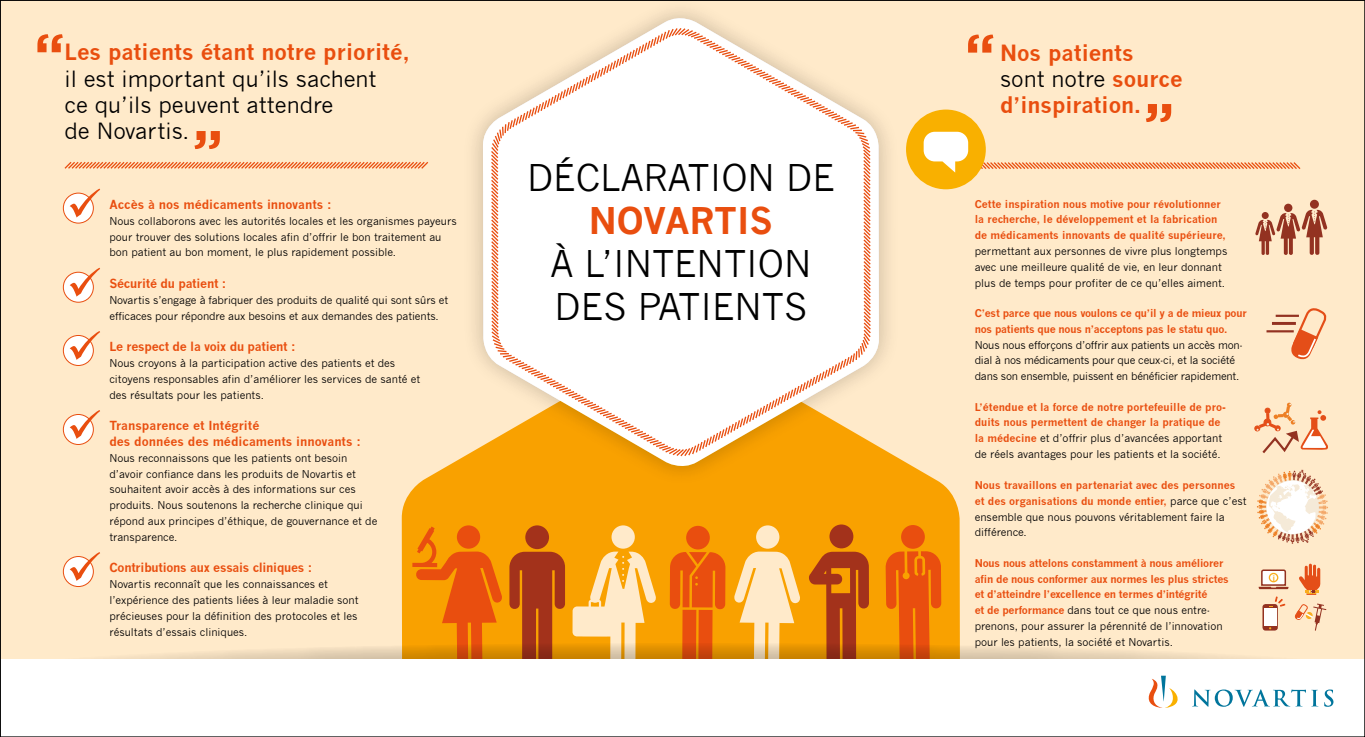
<style>
.page{position:relative;width:1365px;height:737px;background:#fff}
.page>*{position:absolute;margin:0;border:0;box-sizing:border-box;transform-origin:0 0}
.t1{font:700 56px "Gotham";color:#e94e0f}
.t2{font:35.96px/43.1px "News Gothic";color:#000}
.t3{font:700 35.96px "News Gothic";color:#e94e0f}
.t4{font:700 21.88px/26.2px "News Gothic";color:#e94e0f}
.t5{font:21.88px/26.2px "News Gothic";color:#000}
.t6{font:700 12.25px/15.8px "News Gothic";color:#e94e0f}
.t7{font:700 12.25px "News Gothic";letter-spacing:-.02em;color:#e94e0f}
.t8{font:10.5px/15.8px "News Gothic";color:#000}
.t9{font:700 10.5px/15.8px "News Gothic";color:#e94e0f}
.t10{font:700 10.5px/15.8px "News Gothic";letter-spacing:-.02em;color:#e94e0f}
.t11{font:10.5px/15.8px "News Gothic";letter-spacing:-.02em;color:#000}
.t12{font:700 7.88px "Arial";color:#f9ad1f}
.s1{font-weight:400;color:#000}
</style>
<div class="page">
<div style="left:0;top:0;width:1364px;height:737px;background:#ffeaca"></div>
<svg style="left:401px;top:458px;width:559px;height:184px;background:#f9a50d"></svg>
<svg style="left:412px;top:526px;width:91px;height:116px;background:#f17b06"></svg>
<div style="left:756px;top:525px;width:23px;height:24px;background:#ffeaca;border-radius:50%"></div>
<svg style="left:732px;top:551px;width:69px;height:91px"></svg>
<svg style="left:572px;top:525px;width:85px;height:117px"></svg>
<div style="left:686px;top:526px;width:23px;height:23px;background:#e94e0f;border-radius:50%"></div>
<svg style="left:669px;top:552px;width:56px;height:90px;background:#ed670a"></svg>
<svg style="left:885px;top:525px;width:56px;height:117px;background:#ef6e09"></svg>
<div style="left:525px;top:525px;width:24px;height:24px;background:#a3321b;border-radius:50%"></div>
<svg style="left:509px;top:552px;width:56px;height:90px;background:#b84d14"></svg>
<svg style="left:808px;top:524px;width:60px;height:118px;background:#cd690d"></svg>
<svg style="left:63px;top:193px;width:30px;height:30px"></svg>
<div style="left:63px;top:193px;width:31px;height:30px;border:1px solid #e94e0f;border-radius:50%"></div>
<svg style="left:70px;top:189px;width:30px;height:28px"></svg>
<svg style="left:63px;top:272px;width:30px;height:30px"></svg>
<div style="left:63px;top:272px;width:31px;height:31px;border:1px solid #e94e0f;border-radius:50%"></div>
<svg style="left:70px;top:268px;width:30px;height:28px"></svg>
<svg style="left:63px;top:335px;width:30px;height:30px"></svg>
<div style="left:63px;top:335px;width:31px;height:31px;border:1px solid #e94e0f;border-radius:50%"></div>
<svg style="left:70px;top:331px;width:30px;height:29px"></svg>
<svg style="left:63px;top:414px;width:30px;height:30px"></svg>
<div style="left:63px;top:414px;width:31px;height:31px;border:1px solid #e94e0f;border-radius:50%"></div>
<svg style="left:70px;top:410px;width:30px;height:29px"></svg>
<svg style="left:63px;top:556px;width:30px;height:30px"></svg>
<div style="left:63px;top:556px;width:31px;height:31px;border:1px solid #e94e0f;border-radius:50%"></div>
<svg style="left:70px;top:552px;width:30px;height:29px"></svg>
<svg style="left:64px;top:162px;width:365px;height:7px"></svg>
<div style="left:461px;top:0;width:440px;height:487px;background:#000;opacity:.19"></div>
<svg style="left:483px;top:13px;width:395px;height:458px"></svg>
<svg style="left:489px;top:26px;width:383px;height:432px;background:#fdf0e0"></svg>
<svg style="left:1255px;top:200px;width:72px;height:55px"></svg>
<svg style="left:1288px;top:308px;width:39px;height:52px"></svg>
<hr style="left:1271px;top:322px;width:24px;height:3px;background:#933221">
<hr style="left:1275px;top:315px;width:23px;height:2px;background:#933221">
<hr style="left:1266px;top:330px;width:27px;height:2px;background:#933221">
<svg style="left:1254px;top:402px;width:74px;height:51px"></svg>
<svg style="left:1257px;top:470px;width:70px;height:74px"></svg>
<svg style="left:1299px;top:563px;width:21px;height:32px"></svg>
<svg style="left:1262px;top:604px;width:15px;height:26px"></svg>
<div style="left:1263px;top:608px;width:12px;height:18px;background:#fff"></div>
<svg style="left:1268px;top:596px;width:17px;height:11px"></svg>
<svg style="left:1258px;top:569px;width:30px;height:20px"></svg>
<div style="left:1268px;top:573px;width:10px;height:9px;border:1px solid #f9ad1f;border-radius:50%"></div>
<svg style="left:1294px;top:603px;width:32px;height:27px"></svg>
<div style="left:905px;top:110px;width:80px;height:79px;background:#f9b000;border-radius:50%"></div>
<svg style="left:923px;top:132px;width:378px;height:41px"></svg>
<svg style="left:2px;top:642px;width:1360px;height:18px"></svg>
<div style="left:0;top:660px;width:1364px;height:77px;background:#fff"></div>
<svg style="left:1193px;top:689px;width:112px;height:17px"></svg>
<svg style="left:1311px;top:689px;width:22px;height:17px"></svg>
<svg style="left:1148px;top:675px;width:30px;height:33px"></svg>
<svg style="left:689px;top:32px;width:12px;height:7px"></svg>
<h1 class="t1" style="left:34px;top:17px;width:32px">“</h1>
<h1 class="t1" style="left:964px;top:17px;width:32px">“</h1>
<h3 class="t4" style="left:64px;top:39px;width:346px">Les patients étant notre priorité,</h3>
<h3 class="t5" style="left:64px;top:66px;width:313px">il est important qu’ils sachent ce qu’ils peuvent attendre<br>de Novartis.</h3>
<h3 class="t4" style="left:999px;top:39px;width:184px">Nos patients <span class="s1">sont notre</span> source d’inspiration.</h3>
<h1 class="t1" style="left:1174px;top:139px;width:32px;rotate:-180deg">“</h1>
<h1 class="t1" style="left:223px;top:166px;width:32px;rotate:-180deg">“</h1>
<h2 class="t2" style="left:527px;top:156px;width:309px">Déclaration de</h2>
<h2 class="t3" style="left:589px;top:199px;width:186px">Novarti s</h2>
<h2 class="t2" style="left:550px;top:242px;width:258px">à l’intention des patients</h2>
<p class="t9" style="left:974px;top:196px;width:252px">Cette inspiration nous motive pour révolutionner la recherche, le développement et la fabrication de médicaments innovants de qualité supérieure,</p>
<p class="t8" style="left:974px;top:243px;width:254px">permettant aux personnes de vivre plus longtemps avec une meilleure qualité de vie, en leur donnant</p>
<p class="t6" style="left:109px;top:196px;width:224px">Accès à nos médicaments innovants :</p>
<p class="t8" style="left:109px;top:213px;width:349px">Nous collaborons avec les autorités locales et les organismes payeurs pour trouver des solutions locales afin d’offrir le bon traitement au bon patient au bon moment, le plus rapidement possible.</p>
<p class="t7" style="left:109px;top:276px;width:118px">Sécurité du patient :</p>
<p class="t8" style="left:974px;top:275px;width:252px">plus de temps pour profiter de ce qu’elles aiment.</p>
<p class="t8" style="left:109px;top:292px;width:340px">Novartis s’engage à fabriquer des produits de qualité qui sont sûrs et efficaces pour répondre aux besoins et aux demandes des patients.</p>
<p class="t10" style="left:974px;top:305px;width:274px">C’est parce que nous voulons ce qu’il y a de mieux pour nos patients que nous n’acceptons pas le statu quo.</p>
<p class="t11" style="left:974px;top:337px;width:270px">Nous nous efforçons d’offrir aux patients un accès mon&shy;dial à nos médicaments pour que ceux-ci, et la société dans son ensemble, puissent en bénéficier rapidement.</p>
<p class="t7" style="left:109px;top:339px;width:187px">Le respect de la voix du patient :</p>
<p class="t8" style="left:109px;top:355px;width:312px">Nous croyons à la participation active des patients et des citoyens responsables afin d’améliorer les services de santé et des résultats pour les patients.</p>
<p class="t9" style="left:974px;top:399px;width:253px">L’étendue et la force de notre portefeuille de pro&shy;duits nous permettent de changer la pratique de la médecine <span class="s1">et d’offrir plus d’avancées apportant de réels avantages pour les patients et la société.</span></p>
<p class="t6" style="left:109px;top:418px;width:253px">Transparence et Intégrité<br>des données des médicaments innovants :</p>
<p class="t8" style="left:109px;top:450px;width:269px">Nous reconnaissons que les patients ont besoin d’avoir confiance dans les produits de Novartis et souhaitent avoir accès à des informations sur ces produits. Nous soutenons la recherche clinique qui répond aux principes d’éthique, de gouvernance et de transparence.</p>
<p class="t9" style="left:974px;top:477px;width:273px">Nous travaillons en partenariat avec des personnes et des organisations du monde entier, <span class="s1">parce que c’est ensemble que nous pouvons véritablement faire la différence.</span></p>
<p class="t7" style="left:109px;top:560px;width:204px">Contributions aux essais cliniques :</p>
<p class="t8" style="left:109px;top:576px;width:251px">Novartis reconnaît que les connaissances et l’expérience des patients liées à leur maladie sont précieuses pour la définition des protocoles et les résultats d’essais cliniques.</p>
<p class="t10" style="left:974px;top:555px;width:255px">Nous nous attelons constamment à nous améliorer afin de nous conformer aux normes les plus strictes et d’atteindre l’excellence en termes d’intégrité<br>et de performance <span class="s1">dans tout ce que nous entre&shy;prenons, pour assurer la pérennité de l’innovation pour les patients, la société et Novartis.</span></p>
<p class="t12" style="left:1272px;top:573px;width:4px">i</p>
</div>
